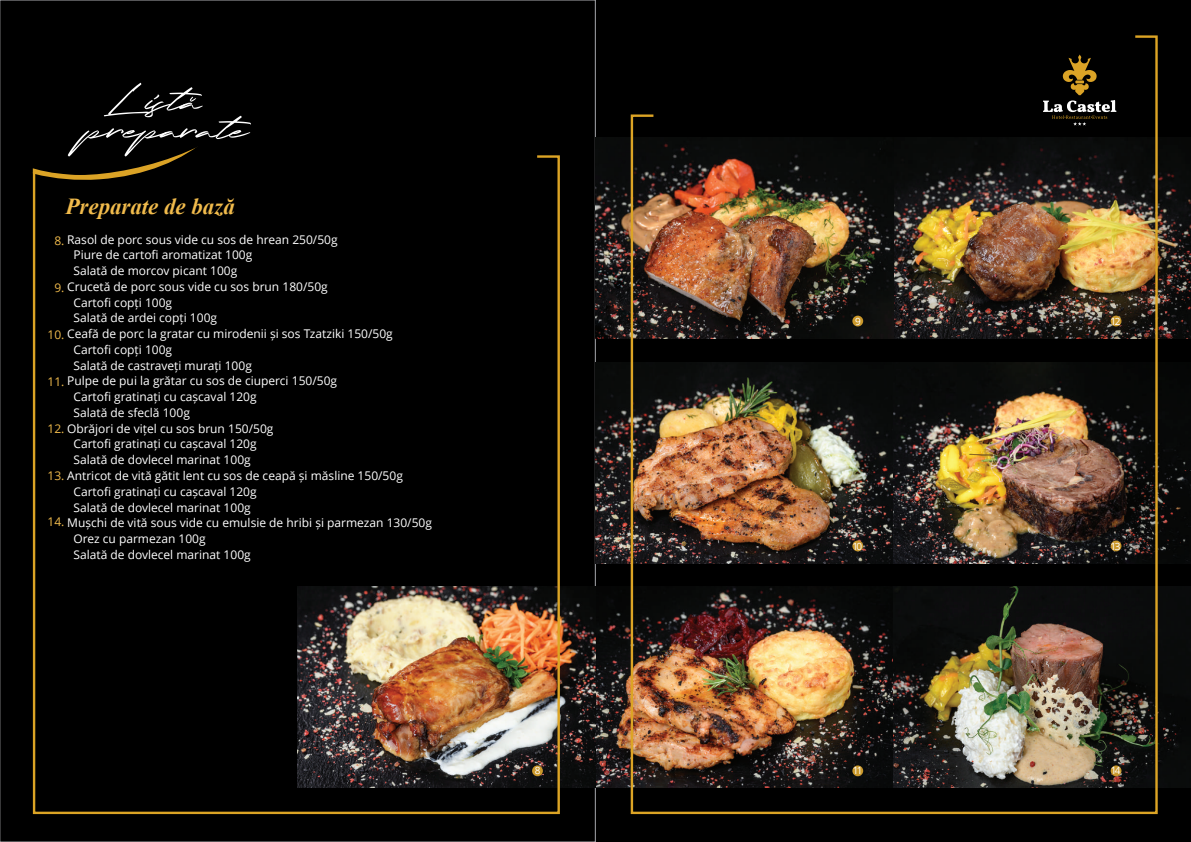
<style>
.page{position:relative;width:1191px;height:842px;background:#fff}
.page>*{position:absolute;margin:0;border:0;box-sizing:border-box;transform-origin:0 0}
.t1{font:50.7px "Jodie Badiston";color:#fff;scale:1.17 1}
.t2{font:italic 700 22.9px "Times New Roman";color:#f1bb4c}
.t3{font:12px/15.8px "Open Sans";color:#fff}
.t4{font:12px "Open Sans";color:#f1bb4c}
.t5{font:10px "Open Sans";letter-spacing:-.17em;color:#fff}
.s1{color:#f1bb4c}
</style>
<div class="page">
<div style="left:595px;top:0;width:595px;height:842px;background:#000"></div>
<div style="left:0;top:0;width:595px;height:842px;background:#000"></div>
<img style="left:561px;top:587px;width:629px;height:200px">
<svg style="left:190px;top:97px;width:6px;height:5px"></svg>
<img style="left:595px;top:362px;width:595px;height:201px">
<img style="left:595px;top:138px;width:595px;height:201px">
<svg style="left:32px;top:154px;width:529px;height:661px"></svg>
<img style="left:629px;top:35px;width:529px;height:780px">
<div style="left:1110px;top:316px;width:11px;height:10px;background:#ca982b;border-radius:50%"></div>
<div style="left:852px;top:316px;width:11px;height:10px;background:#ca982b;border-radius:50%"></div>
<h1 class="t1" style="left:102px;top:71px;width:86px">Lista</h1>
<h1 class="t1" style="left:84px;top:100px;width:139px">preparate</h1>
<h2 class="t2" style="left:66px;top:199px;width:171px">Preparate de bază</h2>
<p class="t3" style="left:73px;top:233px;width:266px;text-indent:-6px">Rasol de porc sous vide cu sos de hrean 250/50g<br>Piure de cartofi aromatizat 100g<br>Salată de morcov picant 100g</p>
<p class="t3" style="left:73px;top:280px;width:256px;text-indent:-19px"><span class="s1">9.</span> Crucetă de porc sous vide cu sos brun 180/50g<br>Cartofi copți 100g<br>Salată de ardei copți 100g</p>
<p class="t3" style="left:73px;top:327px;width:321px;text-indent:-26px"><span class="s1">10.</span> Ceafă de porc la gratar cu mirodenii și sos Tzatziki 150/50g<br>Cartofi copți 100g<br>Salată de castraveți murați 100g</p>
<p class="t3" style="left:73px;top:374px;width:265px;text-indent:-26px"><span class="s1">11.</span> Pulpe de pui la grătar cu sos de ciuperci 150/50g<br>Cartofi gratinați cu cașcaval 120g<br>Salată de sfeclă 100g</p>
<p class="t3" style="left:73px;top:422px;width:201px;text-indent:-26px"><span class="s1">12.</span> Obrăjori de vițel cu sos brun 150/50g<br>Cartofi gratinați cu cașcaval 120g<br>Salată de dovlecel marinat 100g</p>
<p class="t3" style="left:73px;top:469px;width:331px;text-indent:-26px"><span class="s1">13.</span> Antricot de vită gătit lent cu sos de ceapă și măsline 150/50g<br>Cartofi gratinați cu cașcaval 120g<br>Salată de dovlecel marinat 100g</p>
<p class="t3" style="left:73px;top:516px;width:360px;text-indent:-26px"><span class="s1">14.</span> Mușchi de vită sous vide cu emulsie de hribi și parmezan 130/50g<br>Orez cu parmezan 100g<br>Salată de dovlecel marinat 100g</p>
<p class="t4" style="left:54px;top:236px;width:12px">8.</p>
<p class="t5" style="left:535px;top:767px;width:7px">8</p>
<p class="t5" style="left:855px;top:317px;width:7px">9</p>
<p class="t5" style="left:1110px;top:317px;width:12px">12</p>
<p class="t5" style="left:852px;top:542px;width:11px">10</p>
<p class="t5" style="left:1110px;top:542px;width:12px">13</p>
<p class="t5" style="left:853px;top:767px;width:11px">11</p>
<p class="t5" style="left:1110px;top:767px;width:11px">14</p>
</div>
